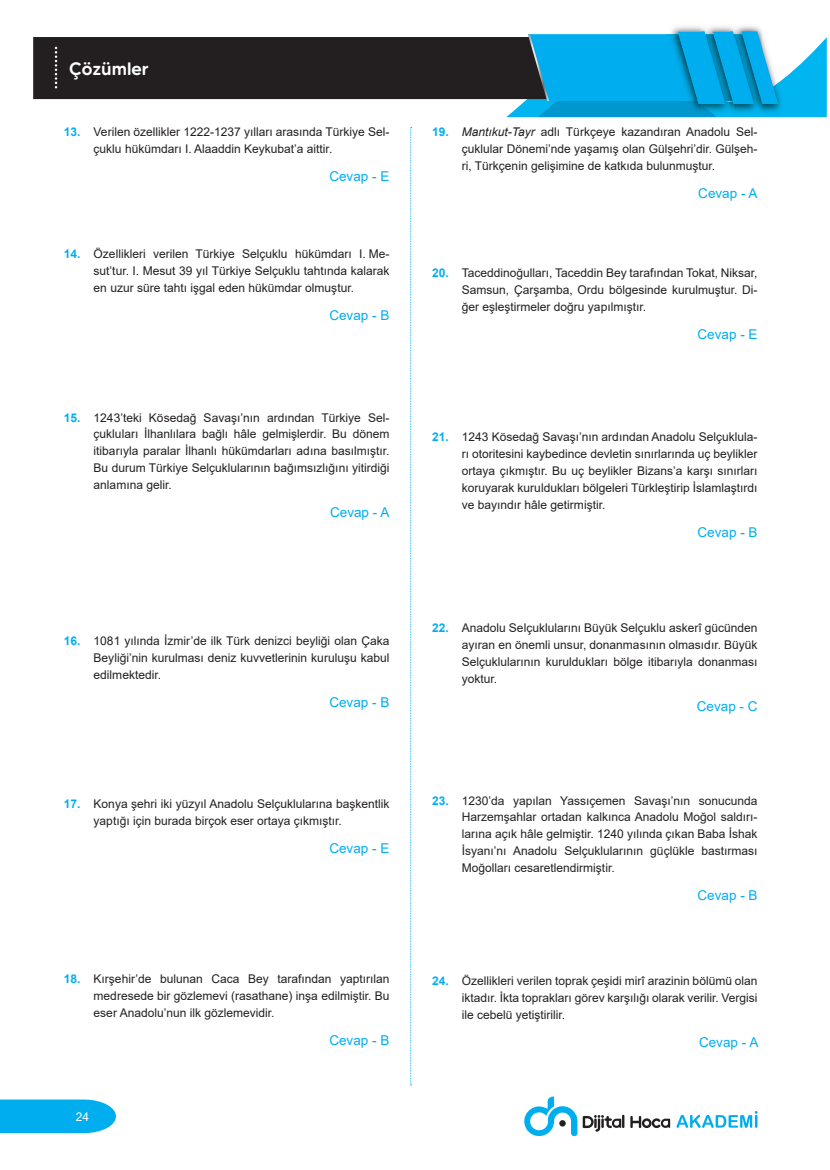
<style>
.page{position:relative;width:830px;height:1170px;background:#fff}
.page>*{position:absolute;margin:0;border:0;box-sizing:border-box;transform-origin:0 0}
.t1{font:500 18px "MADE Tommy Soft";color:#fff}
.CEVAP{font:13.5px "Arial";color:#00aeef}
.t2{font:12px/17px "Arial";color:#231f20;text-align:justify}
.t3{font:12px "Arial";color:#fff}
.s1{font-weight:700;color:#00aeef}
.s2{font-style:italic}
</style>
<div class="page">
<svg style="left:0;top:1099px;width:116px;height:33px;background:#11b3f0"></svg>
<svg style="left:676px;top:1111px;width:81px;height:16px"></svg>
<svg style="left:630px;top:1116px;width:39px;height:12px"></svg>
<svg style="left:524px;top:1096px;width:100px;height:39px"></svg>
<svg style="left:410px;top:127px;width:1px;height:958px"></svg>
<div style="left:33px;top:37px;width:473px;height:62px;background:#231f20"></div>
<svg style="left:506px;top:26px;width:320px;height:91px;background:#2babda"></svg>
<svg style="left:55px;top:47px;width:2px;height:41px"></svg>
<h1 class="t1" style="left:69px;top:57px;width:81px">Çözümler</h1>
<p class="t2" style="left:94px;top:124px;width:297px;text-indent:-30px"><span class="s1">13.</span> Verilen özellikler 1222-1237 yılları arasında Türkiye Sel&shy;çuklu hükümdarı I. Alaaddin Keykubat’a aittir.</p>
<p class="CEVAP" style="left:329px;top:167px;width:62px">Cevap - E</p>
<p class="t2" style="left:94px;top:245px;width:297px;text-indent:-30px"><span class="s1">14.</span> Özellikleri verilen Türkiye Selçuklu hükümdarı I. Me&shy;sut’tur. I. Mesut 39 yıl Türkiye Selçuklu tahtında kalarak en uzur süre tahtı işgal eden hükümdar olmuştur.</p>
<p class="CEVAP" style="left:329px;top:305px;width:62px">Cevap - B</p>
<p class="t2" style="left:94px;top:408px;width:297px;text-indent:-30px"><span class="s1">15.</span> 1243’teki Kösedağ Savaşı’nın ardından Türkiye Sel&shy;çukluları İlhanlılara bağlı hâle gelmişlerdir. Bu dönem itibarıyla paralar İlhanlı hükümdarları adına basılmıştır.<br>Bu durum Türkiye Selçuklularının bağımsızlığını yitirdiği anlamına gelir.</p>
<p class="CEVAP" style="left:330px;top:503px;width:61px">Cevap - A</p>
<p class="t2" style="left:94px;top:631px;width:297px;text-indent:-30px"><span class="s1">16.</span> 1081 yılında İzmir’de ilk Türk denizci beyliği olan Çaka Beyliği’nin kurulması deniz kuvvetlerinin kuruluşu kabul edilmektedir.</p>
<p class="CEVAP" style="left:329px;top:692px;width:62px">Cevap - B</p>
<p class="t2" style="left:94px;top:795px;width:297px;text-indent:-30px"><span class="s1">17.</span> Konya şehri iki yüzyıl Anadolu Selçuklularına başkentlik yaptığı için burada birçok eser ortaya çıkmıştır.</p>
<p class="CEVAP" style="left:329px;top:839px;width:62px">Cevap - E</p>
<p class="t2" style="left:94px;top:970px;width:297px;text-indent:-30px"><span class="s1">18.</span> Kırşehir’de bulunan Caca Bey tarafından yaptırılan medresede bir gözlemevi (rasathane) inşa edilmiştir. Bu eser Anadolu’nun ilk gözlemevidir.</p>
<p class="CEVAP" style="left:329px;top:1030px;width:62px">Cevap - B</p>
<p class="t3" style="left:76px;top:1108px;width:15px">24</p>
<p class="t2" style="left:461px;top:124px;width:297px;text-indent:-30px"><span class="s1">19.</span> <span class="s2">Mantıkut-Tayr</span> adlı Türkçeye kazandıran Anadolu Sel&shy;çuklular Dönemi’nde yaşamış olan Gülşehri’dir. Gülşeh&shy;ri, Türkçenin gelişimine de katkıda bulunmuştur.</p>
<p class="CEVAP" style="left:698px;top:184px;width:61px">Cevap - A</p>
<p class="t2" style="left:461px;top:264px;width:297px;text-indent:-30px"><span class="s1">20.</span> Taceddinoğulları, Taceddin Bey tarafından Tokat, Niksar, Samsun, Çarşamba, Ordu bölgesinde kurulmuştur. Di&shy;ğer eşleştirmeler doğru yapılmıştır.</p>
<p class="CEVAP" style="left:697px;top:325px;width:62px">Cevap - E</p>
<p class="t2" style="left:461px;top:428px;width:297px;text-indent:-30px"><span class="s1">21.</span> 1243 Kösedağ Savaşı’nın ardından Anadolu Selçuklula&shy;rı otoritesini kaybedince devletin sınırlarında uç beylikler ortaya çıkmıştır. Bu uç beylikler Bizans’a karşı sınırları koruyarak kuruldukları bölgeleri Türkleştirip İslamlaştırdı ve bayındır hâle getirmiştir.</p>
<p class="CEVAP" style="left:697px;top:522px;width:62px">Cevap - B</p>
<p class="t2" style="left:461px;top:619px;width:297px;text-indent:-30px"><span class="s1">22.</span> Anadolu Selçuklularını Büyük Selçuklu askerî gücünden ayıran en önemli unsur, donanmasının olmasıdır. Büyük Selçuklularının kuruldukları bölge itibarıyla donanması yoktur.</p>
<p class="CEVAP" style="left:696px;top:697px;width:62px">Cevap - C</p>
<p class="t2" style="left:461px;top:791px;width:297px;text-indent:-30px"><span class="s1">23.</span> 1230’da yapılan Yassıçemen Savaşı’nın sonucunda Harzemşahlar ortadan kalkınca Anadolu Moğol saldırı&shy;larına açık hâle gelmiştir. 1240 yılında çıkan Baba İshak İsyanı’nı Anadolu Selçuklularının güçlükle bastırması Moğolları cesaretlendirmiştir.</p>
<p class="CEVAP" style="left:697px;top:886px;width:62px">Cevap - B</p>
<p class="t2" style="left:461px;top:972px;width:297px;text-indent:-30px"><span class="s1">24.</span> Özellikleri verilen toprak çeşidi mirî arazinin bölümü olan iktadır. İkta toprakları görev karşılığı olarak verilir. Vergisi ile cebelü yetiştirilir.</p>
<p class="CEVAP" style="left:698px;top:1032px;width:61px">Cevap - A</p>
</div>
